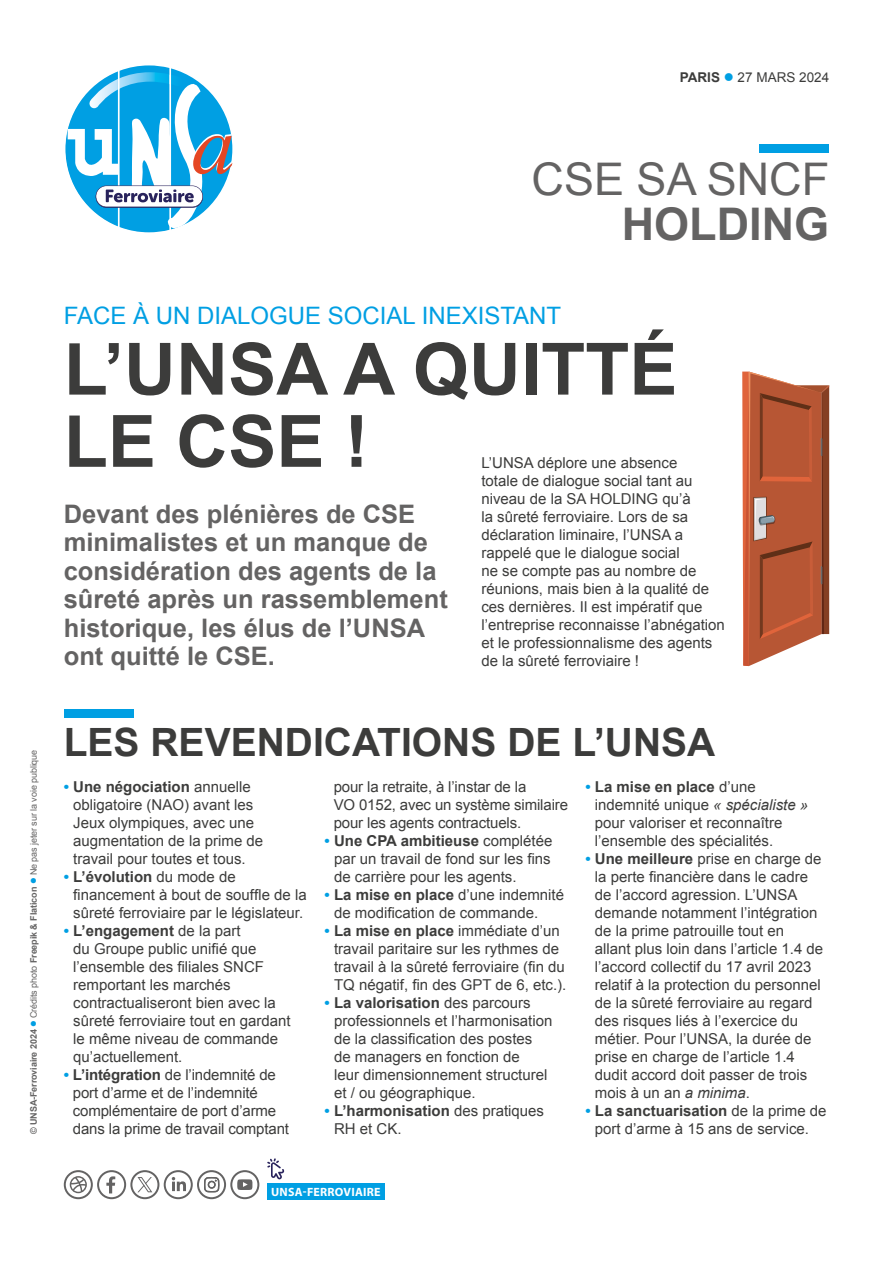
<style>
.page{position:relative;width:893px;height:1263px;background:#fff}
.page>*{position:absolute;margin:0;border:0;box-sizing:border-box;transform-origin:0 0}
.t1{font:700 72.15px/72.2px "Arial";color:#3c3c3b}
.t2{font:45px "Arial";color:#646363}
.t3{font:700 45px "Arial";color:#646363}
.t4{font:700 39px "Arial";color:#3c3c3b}
.t5{font:700 25.5px/28.5px "Arial";color:#646363}
.t6{font:24px "Arial";color:#009fe3}
.t7{font:15px/18px "Arial";color:#3c3c3b}
.t8{font:13.5px "Arial";color:#3c3c3b}
.t9{font:700 12px "Myriad Pro";letter-spacing:.02em;color:#fff}
.t10{font:9px "Arial";letter-spacing:-.01em;color:#646363}
.s1{font-weight:700}
.s2{color:#009fe3}
.s3{font-weight:700;color:#009fe3}
.s4{font-style:italic}
</style>
<div class="page">
<svg style="left:65px;top:65px;width:168px;height:168px"></svg>
<div style="left:267px;top:1183px;width:118px;height:16px;background:#009fe3"></div>
<svg style="left:267px;top:1158px;width:17px;height:22px"></svg>
<svg style="left:64px;top:1170px;width:195px;height:29px"></svg>
<div style="left:759px;top:144px;width:70px;height:8px;background:#009fe3"></div>
<div style="left:64px;top:710px;width:70px;height:8px;background:#009fe3"></div>
<svg style="left:742px;top:372px;width:87px;height:294px;background:#bb684b"></svg>
<p class="t8" style="left:680px;top:69px;width:151px"><span class="s1">PARIS</span> <span class="s2">●</span> 27 MARS 2024</p>
<p class="t10" style="left:28px;top:1134px;width:386px;rotate:-90deg"><span class="s1">© UNSA-Ferroviaire 2024</span> <span class="s2">●</span> Crédits photo <span class="s1">Freepik &amp; Flaticon</span> <span class="s2">●</span> Ne pas jeter sur la voie publique</p>
<h2 class="t2" style="left:532px;top:149px;width:299px">CSE SA SNCF</h2>
<h2 class="t3" style="left:622px;top:194px;width:209px">HOLDING</h2>
<h3 class="t6" style="left:64px;top:299px;width:499px">FACE À UN DIALOGUE SOCIAL INEXISTANT</h3>
<h1 class="t1" style="left:64px;top:336px;width:615px">L’UNSA A QUITTÉ<br>LE CSE !</h1>
<h3 class="t5" style="left:64px;top:500px;width:386px">Devant des plénières de CSE minimalistes et un manque de considération des agents de la sûreté après un rassemblement historique, les élus de l’UNSA ont quitté le CSE.</h3>
<p class="t7" style="left:481px;top:454px;width:245px">L’UNSA déplore une absence<br>totale de dialogue social tant au niveau de la SA HOLDING qu’à<br>la sûreté ferroviaire. Lors de sa déclaration liminaire, l’UNSA a rappelé que le dialogue social<br>ne se compte pas au nombre de réunions, mais bien à la qualité de ces dernières. Il est impératif que l’entreprise reconnaisse l’abnégation et le professionnalisme des agents de la sûreté ferroviaire !</p>
<h3 class="t4" style="left:64px;top:717px;width:653px">LES REVENDICATIONS DE L’UNSA</h3>
<p class="t7" style="left:73px;top:778px;width:192px;text-indent:-9px"><span class="s3">•</span> <span class="s1">Une négociation</span> annuelle obligatoire (NAO) avant les<br>Jeux olympiques, avec une augmentation de la prime de travail pour toutes et tous.</p>
<p class="t7" style="left:73px;top:868px;width:235px;text-indent:-9px"><span class="s3">•</span> <span class="s1">L’évolution</span> du mode de financement à bout de souffle de la sûreté ferroviaire par le législateur.</p>
<p class="t7" style="left:73px;top:922px;width:219px;text-indent:-9px"><span class="s3">•</span> <span class="s1">L’engagement</span> de la part<br>du Groupe public unifié que l’ensemble des filiales SNCF remportant les marchés contractualiseront bien avec la sûreté ferroviaire tout en gardant le même niveau de commande qu’actuellement.</p>
<p class="t7" style="left:73px;top:1066px;width:218px;text-indent:-9px"><span class="s3">•</span> <span class="s1">L’intégration</span> de l’indemnité de port d’arme et de l’indemnité complémentaire de port d’arme dans la prime de travail comptant</p>
<p class="t7" style="left:334px;top:778px;width:236px">pour la retraite, à l’instar de la<br>VO 0152, avec un système similaire pour les agents contractuels.</p>
<p class="t7" style="left:334px;top:832px;width:220px;text-align:justify;text-indent:-9px"><span class="s3">•</span> <span class="s1">Une CPA ambitieuse</span> complétée par un travail de fond sur les fins de carrière pour les agents.</p>
<p class="t7" style="left:334px;top:886px;width:232px;text-indent:-9px"><span class="s3">•</span> <span class="s1">La mise en place</span> d’une indemnité de modification de commande.</p>
<p class="t7" style="left:334px;top:922px;width:234px;text-indent:-9px"><span class="s3">•</span> <span class="s1">La mise en place</span> immédiate d’un travail paritaire sur les rythmes de travail à la sûreté ferroviaire (fin du TQ négatif, fin des GPT de 6, etc.).</p>
<p class="t7" style="left:334px;top:994px;width:220px;text-indent:-9px"><span class="s3">•</span> <span class="s1">La valorisation</span> des parcours professionnels et l’harmonisation de la classification des postes de managers en fonction de<br>leur dimensionnement structurel et / ou géographique.</p>
<p class="t7" style="left:334px;top:1102px;width:212px;text-indent:-9px"><span class="s3">•</span> <span class="s1">L’harmonisation</span> des pratiques<br>RH et CK.</p>
<p class="t7" style="left:595px;top:778px;width:215px;text-indent:-9px"><span class="s3">•</span> <span class="s1">La mise en place</span> d’une indemnité unique <span class="s4">« spécialiste » </span>pour valoriser et reconnaître l’ensemble des spécialités.</p>
<p class="t7" style="left:595px;top:850px;width:230px;text-indent:-9px"><span class="s3">•</span> <span class="s1">Une meilleure</span> prise en charge de la perte financière dans le cadre de l’accord agression. L’UNSA demande notamment l’intégration de la prime patrouille tout en allant plus loin dans l’article 1.4 de l’accord collectif du 17 avril 2023 relatif à la protection du personnel de la sûreté ferroviaire au regard des risques liés à l’exercice du métier. Pour l’UNSA, la durée de prise en charge de l’article 1.4 dudit accord doit passer de trois mois à un an <span class="s4">a minima</span>.</p>
<p class="t7" style="left:585px;top:1102px;width:243px;text-align:center"><span class="s3">•</span> <span class="s1">La sanctuarisation</span> de la prime de port d’arme à 15 ans de service.</p>
<p class="t9" style="left:271px;top:1184px;width:111px">UNSA-FERROVIAIRE</p>
</div>
